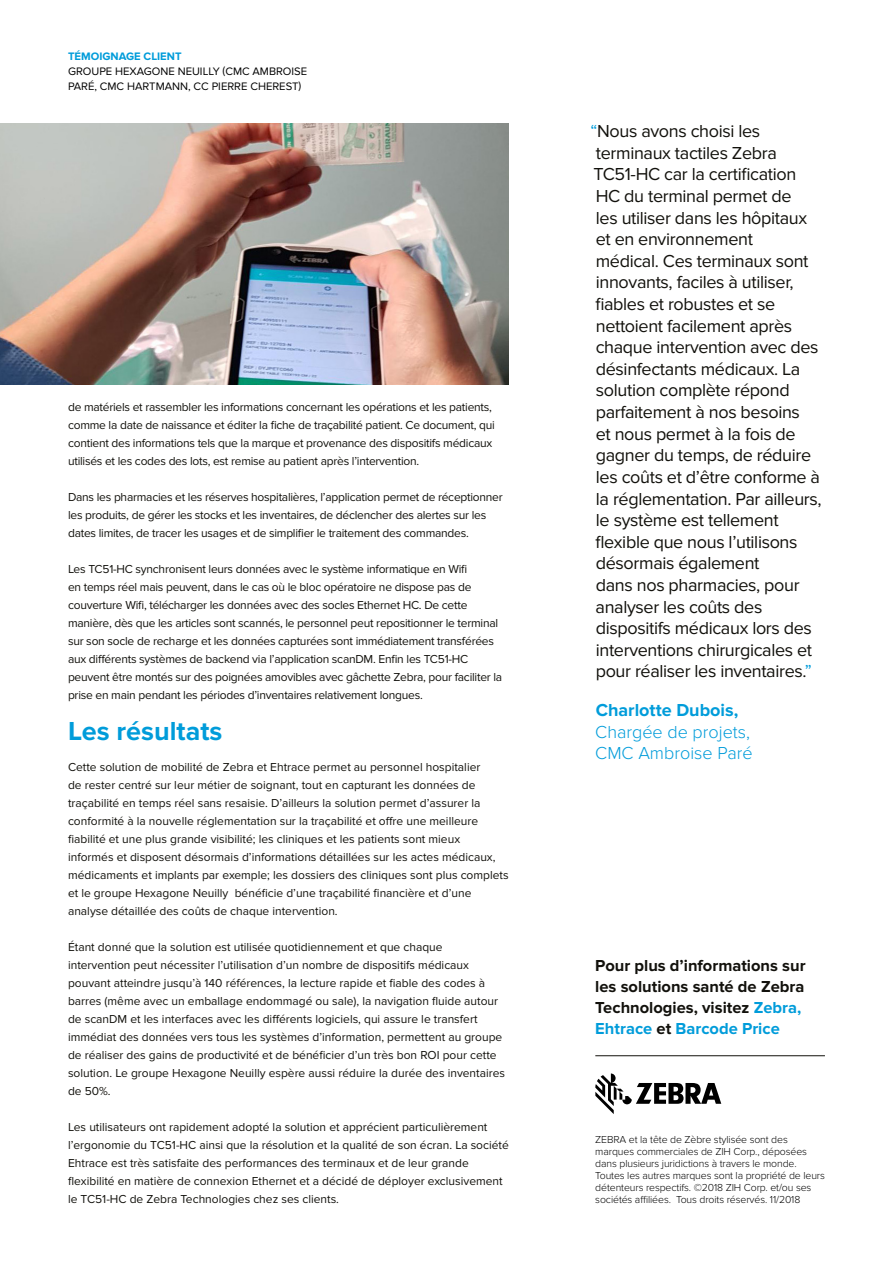
<style>
.page{position:relative;width:893px;height:1263px;background:#fff}
.page>*{position:absolute;margin:0;border:0;box-sizing:border-box;transform-origin:0 0}
.t1{font:700 27px "Proxima Nova";color:#009cda}
.t2{font:18px/21.6px "Proxima Nova";letter-spacing:-.02em;color:#12110c}
.t3{font:300 18px/21.6px "Proxima Nova";color:#009cda}
.t4{font:700 18px "Proxima Nova";color:#009cda}
.t5{font:700 16.5px/21px "Proxima Nova";color:#12110c}
.t6{font:12px/18px "Proxima Nova";color:#12110c}
.t7{font:12px/18px "Proxima Nova";letter-spacing:-.02em;color:#12110c}
.t8{font:11.25px/15px "Proxima Nova";color:#000}
.t9{font:700 11.25px "Proxima Nova";color:#009cda}
.t10{font:300 10.5px/12px "Proxima Nova";letter-spacing:-.01em;color:#000}
.s1{color:#009cda}
</style>
<div class="page">
<hr style="left:595px;top:1055px;width:230px;height:1px;background:#12110c">
<svg style="left:595px;top:1073px;width:126px;height:41px"></svg>
<img style="left:0;top:123px;width:509px;height:261px">
<p class="t9" style="left:68px;top:50px;width:115px">TÉMOIGNAGE CLIENT</p>
<p class="t8" style="left:68px;top:64px;width:241px">GROUPE HEXAGONE NEUILLY (CMC AMBROISE<br>PARÉ, CMC HARTMANN, CC PIERRE CHEREST)</p>
<p class="t7" style="left:68px;top:398px;width:428px">de matériels et rassembler les informations concernant les opérations et les patients, comme la date de naissance et éditer la fiche de traçabilité patient. Ce document, qui contient des informations tels que la marque et provenance des dispositifs médicaux utilisés et les codes des lots, est remise au patient après l’intervention.</p>
<p class="t7" style="left:68px;top:488px;width:436px">Dans les pharmacies et les réserves hospitalières, l’application permet de réceptionner les produits, de gérer les stocks et les inventaires, de déclencher des alertes sur les dates limites, de tracer les usages et de simplifier le traitement des commandes.</p>
<p class="t7" style="left:68px;top:560px;width:436px">Les TC51-HC synchronisent leurs données avec le système informatique en Wifi<br>en temps réel mais peuvent, dans le cas où le bloc opératoire ne dispose pas de couverture Wifi, télécharger les données avec des socles Ethernet HC. De cette manière, dès que les articles sont scannés, le personnel peut repositionner le terminal sur son socle de recharge et les données capturées sont immédiatement transférées aux différents systèmes de backend via l’application scanDM. Enfin les TC51-HC peuvent être montés sur des poignées amovibles avec gâchette Zebra, pour faciliter la prise en main pendant les périodes d’inventaires relativement longues.</p>
<h1 class="t1" style="left:68px;top:716px;width:156px">Les résultats</h1>
<p class="t6" style="left:68px;top:758px;width:442px">Cette solution de mobilité de Zebra et Ehtrace permet au personnel hospitalier<br>de rester centré sur leur métier de soignant, tout en capturant les données de traçabilité en temps réel sans resaisie. D’ailleurs la solution permet d’assurer la conformité à la nouvelle réglementation sur la traçabilité et offre une meilleure fiabilité et une plus grande visibilité; les cliniques et les patients sont mieux informés et disposent désormais d’informations détaillées sur les actes médicaux, médicaments et implants par exemple; les dossiers des cliniques sont plus complets et le groupe Hexagone Neuilly bénéficie d’une traçabilité financière et d’une analyse détaillée des coûts de chaque intervention.</p>
<p class="t6" style="left:68px;top:938px;width:439px">Étant donné que la solution est utilisée quotidiennement et que chaque intervention peut nécessiter l’utilisation d’un nombre de dispositifs médicaux pouvant atteindre jusqu’à 140 références, la lecture rapide et fiable des codes à barres (même avec un emballage endommagé ou sale), la navigation fluide autour de scanDM et les interfaces avec les différents logiciels, qui assure le transfert immédiat des données vers tous les systèmes d’information, permettent au groupe de réaliser des gains de productivité et de bénéficier d’un très bon ROI pour cette solution. Le groupe Hexagone Neuilly espère aussi réduire la durée des inventaires de 50%.</p>
<p class="t6" style="left:68px;top:1118px;width:442px">Les utilisateurs ont rapidement adopté la solution et apprécient particulièrement l’ergonomie du TC51-HC ainsi que la résolution et la qualité de son écran. La société Ehtrace est très satisfaite des performances des terminaux et de leur grande flexibilité en matière de connexion Ethernet et a décidé de déployer exclusivement le TC51-HC de Zebra Technologies chez ses clients.</p>
<p class="t2" style="left:591px;top:121px;width:233px"><span class="s1">“</span>Nous avons choisi les terminaux tactiles Zebra<br>TC51-HC car la certification<br>HC du terminal permet de<br>les utiliser dans les hôpitaux<br>et en environnement<br>médical. Ces terminaux sont innovants, faciles à utiliser, fiables et robustes et se nettoient facilement après chaque intervention avec des désinfectants médicaux. La solution complète répond parfaitement à nos besoins<br>et nous permet à la fois de gagner du temps, de réduire les coûts et d’être conforme à la réglementation. Par ailleurs, le système est tellement flexible que nous l’utilisons désormais également<br>dans nos pharmacies, pour analyser les coûts des dispositifs médicaux lors des interventions chirurgicales et pour réaliser les inventaires.<span class="s1">”</span></p>
<h2 class="t4" style="left:596px;top:699px;width:144px">Charlotte Dubois,</h2>
<h2 class="t3" style="left:595px;top:721px;width:159px">Chargée de projets,<br>CMC Ambroise Paré</h2>
<h3 class="t5" style="left:595px;top:955px;width:212px">Pour plus d’informations sur les solutions santé de Zebra<br>Technologies, visitez <span class="s1">Zebra,<br>Ehtrace</span> et <span class="s1">Barcode Price</span></h3>
<p class="t10" style="left:595px;top:1134px;width:231px">ZEBRA et la tête de Zèbre stylisée sont des marques commerciales de ZIH Corp., déposées dans plusieurs juridictions à travers le monde.<br>Toutes les autres marques sont la propriété de leurs détenteurs respectifs. ©2018 ZIH Corp. et/ou ses sociétés affiliées. Tous droits réservés. 11/2018</p>
</div>
